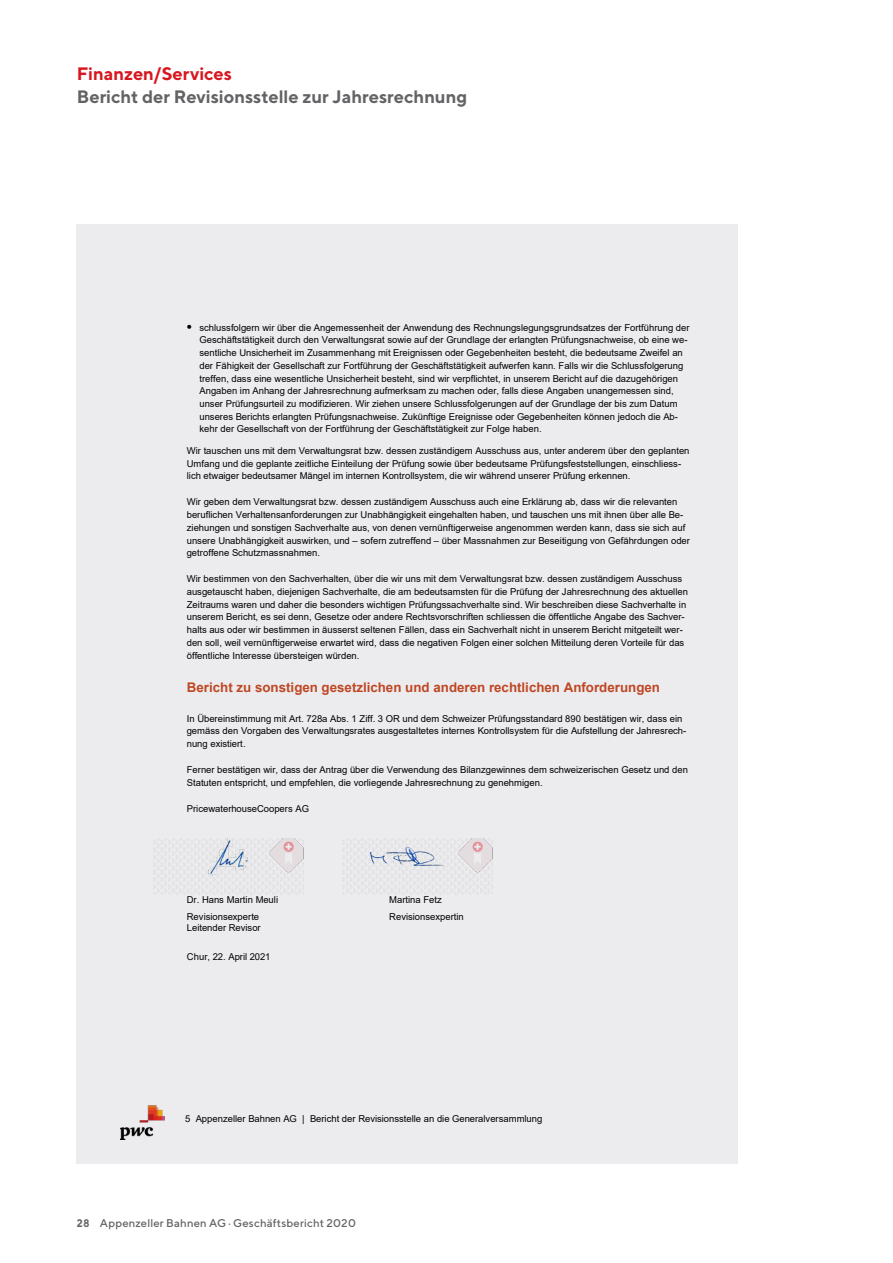
<style>
.page{position:relative;width:893px;height:1263px;background:#fff}
.page>*{position:absolute;margin:0;border:0;box-sizing:border-box;transform-origin:0 0}
.Kolumnentitel{font:700 18px "TT Norms";color:#636366}
.Kolumnentitel-2{font:700 18px "TT Norms";color:#d7171f}
.t1{font:700 13.35px "Arial";color:#cf4d27}
.t2{font:500 11.25px "TT Norms";letter-spacing:.015em;color:#636366}
.t3{font:9.45px/12.8px "Arial";letter-spacing:-.005em;color:#010202}
.s1{font-weight:700;font-size:10.95px}
</style>
<div class="page">
<div style="left:77px;top:224px;width:661px;height:939px;background:#ececee"></div>
<img style="left:120px;top:1106px;width:44px;height:33px">
<img style="left:354px;top:838px;width:138px;height:55px">
<img style="left:165px;top:838px;width:138px;height:55px">
<p class="Kolumnentitel-2" style="left:77px;top:62px;width:157px">Finanzen/Services</p>
<p class="Kolumnentitel" style="left:77px;top:85px;width:392px">Bericht der Revisionsstelle zur Jahresrechnung</p>
<p class="t3" style="left:199px;top:321px;width:492px">schlussfolgern wir über die Angemessenheit der Anwendung des Rechnungslegungsgrundsatzes der Fortführung der Geschäftstätigkeit durch den Verwaltungsrat sowie auf der Grundlage der erlangten Prüfungsnachweise, ob eine we&shy;sentliche Unsicherheit im Zusammenhang mit Ereignissen oder Gegebenheiten besteht, die bedeutsame Zweifel an der Fähigkeit der Gesellschaft zur Fortführung der Geschäftstätigkeit aufwerfen kann. Falls wir die Schlussfolgerung treffen, dass eine wesentliche Unsicherheit besteht, sind wir verpflichtet, in unserem Bericht auf die dazugehörigen Angaben im Anhang der Jahresrechnung aufmerksam zu machen oder, falls diese Angaben unangemessen sind, unser Prüfungsurteil zu modifizieren. Wir ziehen unsere Schlussfolgerungen auf der Grundlage der bis zum Datum unseres Berichts erlangten Prüfungsnachweise. Zukünftige Ereignisse oder Gegebenheiten können jedoch die Ab&shy;kehr der Gesellschaft von der Fortführung der Geschäftstätigkeit zur Folge haben.</p>
<p class="t3" style="left:187px;top:444px;width:504px">Wir tauschen uns mit dem Verwaltungsrat bzw. dessen zuständigem Ausschuss aus, unter anderem über den geplanten<br>Umfang und die geplante zeitliche Einteilung der Prüfung sowie über bedeutsame Prüfungsfeststellungen, einschliess&shy;lich etwaiger bedeutsamer Mängel im internen Kontrollsystem, die wir während unserer Prüfung erkennen.</p>
<p class="t3" style="left:187px;top:496px;width:505px">Wir geben dem Verwaltungsrat bzw. dessen zuständigem Ausschuss auch eine Erklärung ab, dass wir die relevanten beruflichen Verhaltensanforderungen zur Unabhängigkeit eingehalten haben, und tauschen uns mit ihnen über alle Be&shy;ziehungen und sonstigen Sachverhalte aus, von denen vernünftigerweise angenommen werden kann, dass sie sich auf unsere Unabhängigkeit auswirken, und – sofern zutreffend – über Massnahmen zur Beseitigung von Gefährdungen oder getroffene Schutzmassnahmen.</p>
<p class="t3" style="left:187px;top:572px;width:503px">Wir bestimmen von den Sachverhalten, über die wir uns mit dem Verwaltungsrat bzw. dessen zuständigem Ausschuss ausgetauscht haben, diejenigen Sachverhalte, die am bedeutsamsten für die Prüfung der Jahresrechnung des aktuellen Zeitraums waren und daher die besonders wichtigen Prüfungssachverhalte sind. Wir beschreiben diese Sachverhalte in unserem Bericht, es sei denn, Gesetze oder andere Rechtsvorschriften schliessen die öffentliche Angabe des Sachver&shy;halts aus oder wir bestimmen in äusserst seltenen Fällen, dass ein Sachverhalt nicht in unserem Bericht mitgeteilt wer&shy;den soll, weil vernünftigerweise erwartet wird, dass die negativen Folgen einer solchen Mitteilung deren Vorteile für das öffentliche Interesse übersteigen würden.</p>
<h2 class="t1" style="left:187px;top:678px;width:475px">Bericht zu sonstigen gesetzlichen und anderen rechtlichen Anforderungen</h2>
<p class="t3" style="left:187px;top:712px;width:501px">In Übereinstimmung mit Art. 728a Abs. 1 Ziff. 3 OR und dem Schweizer Prüfungsstandard 890 bestätigen wir, dass ein gemäss den Vorgaben des Verwaltungsrates ausgestaltetes internes Kontrollsystem für die Aufstellung der Jahresrech&shy;nung existiert.</p>
<p class="t3" style="left:187px;top:763px;width:503px">Ferner bestätigen wir, dass der Antrag über die Verwendung des Bilanzgewinnes dem schweizerischen Gesetz und den<br>Statuten entspricht, und empfehlen, die vorliegende Jahresrechnung zu genehmigen.</p>
<p class="t3" style="left:187px;top:802px;width:124px">PricewaterhouseCoopers AG</p>
<p class="t3" style="left:187px;top:891px;width:93px;line-height:17.4px">Dr. Hans Martin Meuli<br>Revisionsexperte</p>
<p class="t3" style="left:187px;top:921px;width:75px">Leitender Revisor</p>
<p class="t3" style="left:187px;top:950px;width:85px">Chur, 22. April 2021</p>
<p class="t3" style="left:389px;top:891px;width:76px;line-height:17.4px">Martina Fetz<br>Revisionsexpertin</p>
<p class="t3" style="left:185px;top:1112px;width:359px">5 Appenzeller Bahnen AG | Bericht der Revisionsstelle an die Generalversammlung</p>
<p class="t2" style="left:77px;top:1216px;width:280px"><span class="s1">28</span> Appenzeller Bahnen AG · Geschäftsbericht 2020</p>
</div>
